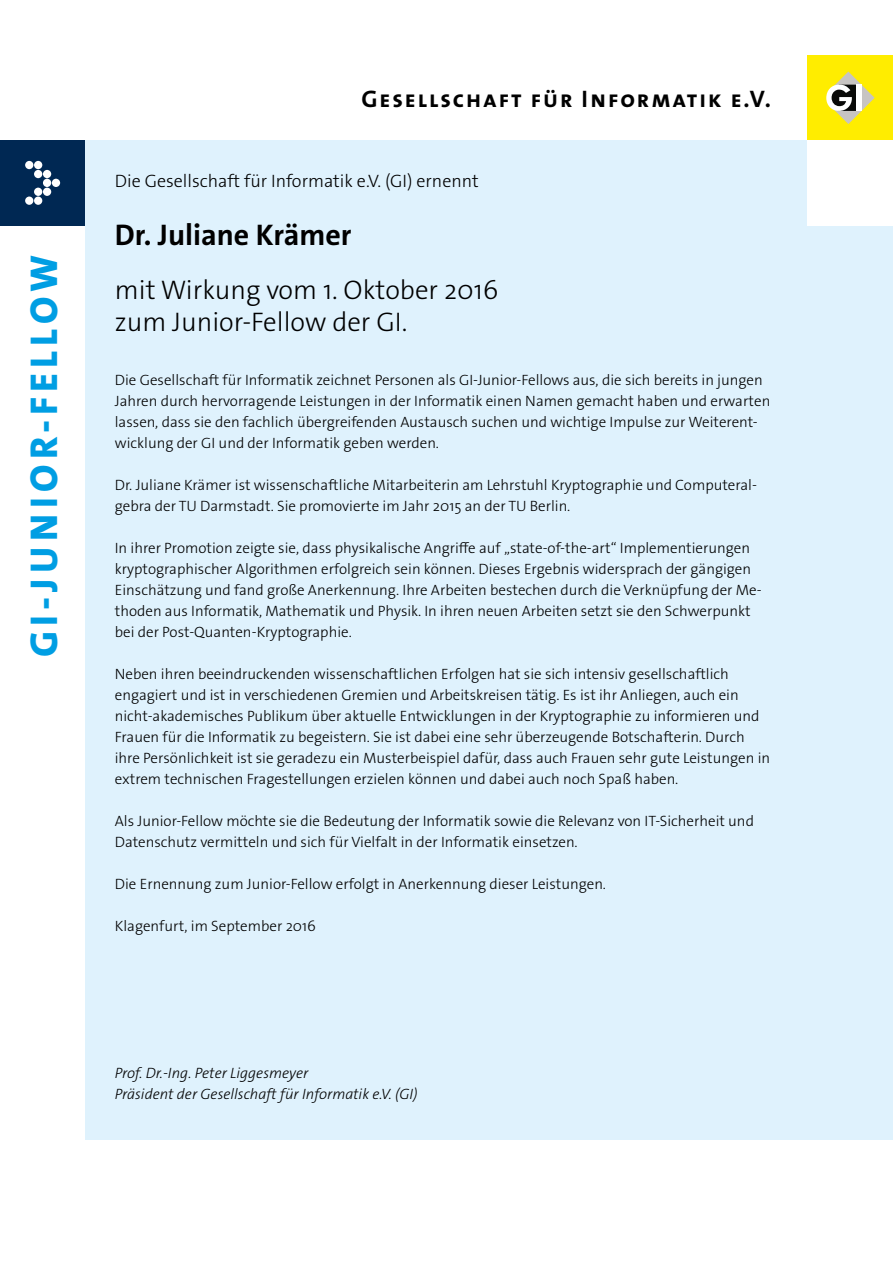
<style>
.page{position:relative;width:893px;height:1263px;background:#fff}
.page>*{position:absolute;margin:0;border:0;box-sizing:border-box;transform-origin:0 0}
.t1{font:800 39px "The Sans Os F";letter-spacing:.135em;color:#009ee3}
.t2{font:700 30px "The Sans Os F";color:#000}
.t3{font:300 27px/32.4px "The Sans Os F";color:#000}
.t4{font:700 24px "The Sans Os F";letter-spacing:.08em;color:#000}
.t5{font:300 18px "The Sans Os F";color:#000}
.t6{font:300 15px/21px "The Sans Os F";color:#000}
.t7{font:italic 300 15px/21px "The Sans Os F";color:#000}
</style>
<div class="page">
<div style="left:0;top:140px;width:85px;height:85px;background:#002853"></div>
<div style="left:85px;top:140px;width:808px;height:1000px;background:#dff2fd"></div>
<div style="left:808px;top:55px;width:85px;height:85px;background:#ffed00"></div>
<svg style="left:826px;top:72px;width:49px;height:52px"></svg>
<div style="left:808px;top:140px;width:85px;height:85px;background:#fff"></div>
<svg style="left:25px;top:161px;width:35px;height:44px"></svg>
<h1 class="t1" style="left:19px;top:657px;width:403px;rotate:-90deg">GI-JUNIOR-FELLOW</h1>
<h3 class="t4" style="left:361px;top:83px;width:411px">Gesellschaft für Informatik e.V.</h3>
<p class="t5" style="left:115px;top:170px;width:365px">Die Gesellschaft für Informatik e.V. (GI) ernennt</p>
<h2 class="t2" style="left:115px;top:215px;width:238px">Dr. Juliane Krämer</h2>
<h3 class="t3" style="left:115px;top:274px;width:385px">mit Wirkung vom 1. Oktober 2016 zum Junior-Fellow der GI.</h3>
<p class="t6" style="left:115px;top:369px;width:657px">Die Gesellschaft für Informatik zeichnet Personen als GI-Junior-Fellows aus, die sich bereits in jungen Jahren durch hervorragende Leistungen in der Informatik einen Namen gemacht haben und erwarten lassen, dass sie den fachlich übergreifenden Austausch suchen und wichtige Impulse zur Weiterent&shy;wicklung der GI und der Informatik geben werden.</p>
<p class="t6" style="left:115px;top:474px;width:644px">Dr. Juliane Krämer ist wissenschaftliche Mitarbeiterin am Lehrstuhl Kryptographie und Computeral&shy;gebra der TU Darmstadt. Sie promovierte im Jahr 2015 an der TU Berlin.</p>
<p class="t6" style="left:115px;top:537px;width:648px">In ihrer Promotion zeigte sie, dass physikalische Angriffe auf „state-of-the-art“ Implementierungen kryptographischer Algorithmen erfolgreich sein können. Dieses Ergebnis widersprach der gängigen Einschätzung und fand große Anerkennung. Ihre Arbeiten bestechen durch die Verknüpfung der Me&shy;thoden aus Informatik, Mathematik und Physik. In ihren neuen Arbeiten setzt sie den Schwerpunkt bei der Post-Quanten-Kryptographie.</p>
<p class="t6" style="left:115px;top:663px;width:657px">Neben ihren beeindruckenden wissenschaftlichen Erfolgen hat sie sich intensiv gesellschaftlich engagiert und ist in verschiedenen Gremien und Arbeitskreisen tätig. Es ist ihr Anliegen, auch ein nicht-akademisches Publikum über aktuelle Entwicklungen in der Kryptographie zu informieren und Frauen für die Informatik zu begeistern. Sie ist dabei eine sehr überzeugende Botschafterin. Durch ihre Persönlichkeit ist sie geradezu ein Musterbeispiel dafür, dass auch Frauen sehr gute Leistungen in extrem technischen Fragestellungen erzielen können und dabei auch noch Spaß haben.</p>
<p class="t6" style="left:115px;top:810px;width:641px">Als Junior-Fellow möchte sie die Bedeutung der Informatik sowie die Relevanz von IT-Sicherheit und<br>Datenschutz vermitteln und sich für Vielfalt in der Informatik einsetzen.</p>
<p class="t6" style="left:115px;top:873px;width:493px">Die Ernennung zum Junior-Fellow erfolgt in Anerkennung dieser Leistungen.</p>
<p class="t6" style="left:115px;top:915px;width:203px">Klagenfurt, im September 2016</p>
<p class="t7" style="left:115px;top:1063px;width:304px">Prof. Dr.-Ing. Peter Liggesmeyer<br>Präsident der Gesellschaft für Informatik e.V. (GI)</p>
</div>
